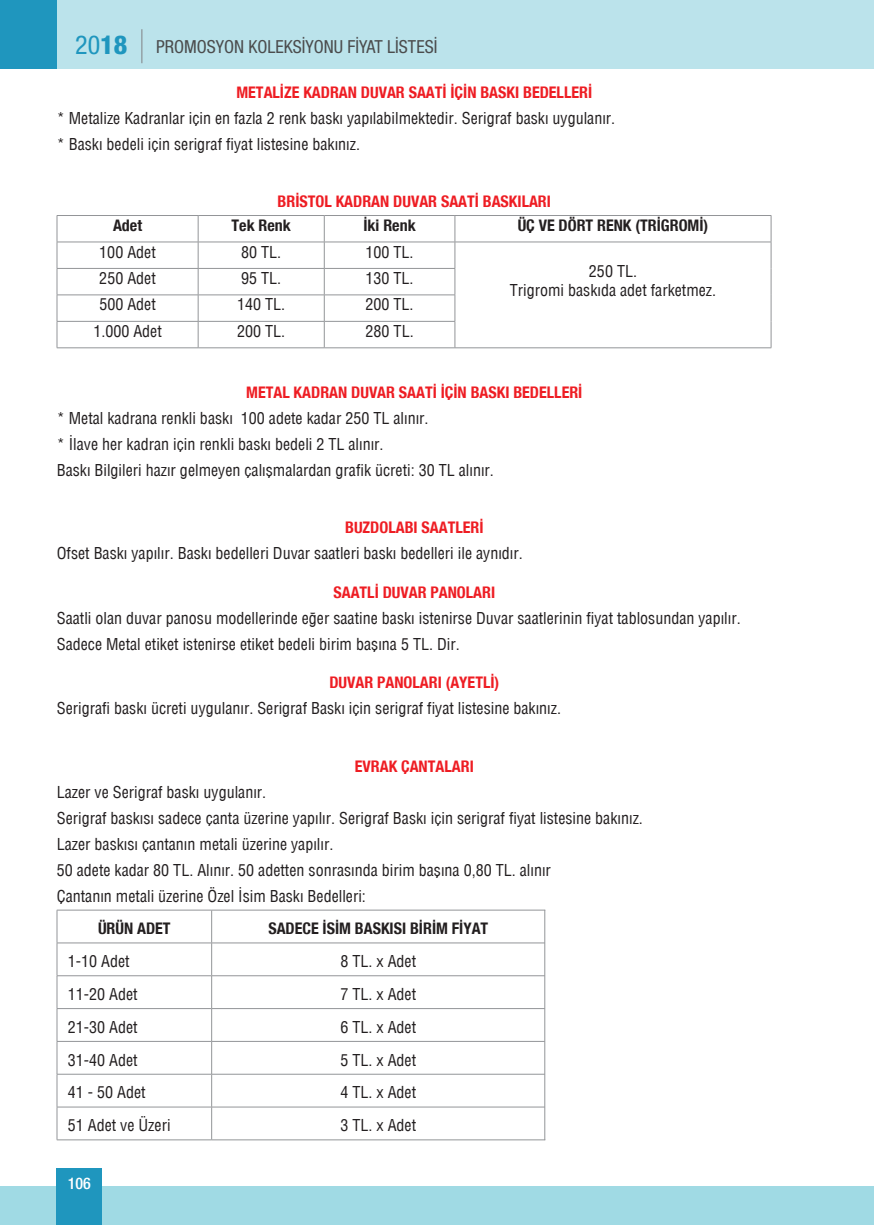
<style>
.page{position:relative;width:874px;height:1225px;background:#fff}
.page>*{position:absolute;margin:0;border:0;box-sizing:border-box;transform-origin:0 0}
.t1{font:condensed 18px "Helvetica Neue LT Pro";color:#4b4c4d}
.t2{font:16px "Helvetica PCT";color:#231f20}
.t3{font:16px "Helvetica BCT Italic";color:#ee1d23}
.t4{font:16px "Helvetica BCT Italic";color:#231f20}
.t5{font:500 condensed 16px "Helvetica Neue LT Pro";color:#fff}
.s1{font-size:26px;color:#1f96be}
.s2{font-weight:800;font-size:26px;color:#1f96be}
</style>
<div class="page">
<div style="left:0;top:1186px;width:873px;height:39px;background:#a0dae4"></div>
<div style="left:0;top:0;width:873px;height:68px;background:#bbe3eb"></div>
<div style="left:0;top:0;width:57px;height:68px;background:#1f96be"></div>
<hr style="left:141px;top:29px;width:1px;height:34px;background:#808285">
<div style="left:57px;top:1168px;width:45px;height:57px;background:#1f96be"></div>
<hr style="left:57px;top:215px;width:141px;height:1px;background:#939598">
<hr style="left:198px;top:215px;width:126px;height:1px;background:#939598">
<hr style="left:324px;top:215px;width:130px;height:1px;background:#939598">
<hr style="left:454px;top:215px;width:317px;height:1px;background:#939598">
<hr style="left:57px;top:242px;width:141px;height:1px;background:#939598">
<hr style="left:198px;top:242px;width:126px;height:1px;background:#939598">
<hr style="left:324px;top:242px;width:130px;height:1px;background:#939598">
<hr style="left:454px;top:242px;width:317px;height:1px;background:#939598">
<svg style="left:770px;top:216px;width:1px;height:131px"></svg>
<hr style="left:454px;top:347px;width:317px;height:1px;background:#939598">
<hr style="left:57px;top:268px;width:141px;height:1px;background:#939598">
<hr style="left:198px;top:268px;width:126px;height:1px;background:#939598">
<hr style="left:324px;top:268px;width:131px;height:1px;background:#939598">
<hr style="left:57px;top:294px;width:141px;height:1px;background:#939598">
<hr style="left:198px;top:294px;width:126px;height:1px;background:#939598">
<hr style="left:324px;top:294px;width:131px;height:1px;background:#939598">
<hr style="left:57px;top:321px;width:141px;height:1px;background:#939598">
<svg style="left:57px;top:216px;width:1px;height:131px"></svg>
<hr style="left:198px;top:321px;width:126px;height:1px;background:#939598">
<svg style="left:198px;top:216px;width:1px;height:131px"></svg>
<hr style="left:324px;top:321px;width:131px;height:1px;background:#939598">
<svg style="left:324px;top:216px;width:1px;height:131px"></svg>
<svg style="left:454px;top:216px;width:1px;height:131px"></svg>
<hr style="left:57px;top:347px;width:141px;height:1px;background:#939598">
<hr style="left:198px;top:347px;width:126px;height:1px;background:#939598">
<hr style="left:324px;top:347px;width:130px;height:1px;background:#939598">
<hr style="left:57px;top:909px;width:154px;height:1px;background:#939598">
<hr style="left:57px;top:910px;width:1px;height:32px;background:#939598">
<hr style="left:211px;top:909px;width:334px;height:1px;background:#939598">
<hr style="left:211px;top:910px;width:1px;height:32px;background:#939598">
<hr style="left:57px;top:942px;width:154px;height:1px;background:#939598">
<hr style="left:57px;top:943px;width:1px;height:32px;background:#939598">
<hr style="left:211px;top:942px;width:333px;height:1px;background:#939598">
<hr style="left:211px;top:943px;width:1px;height:32px;background:#939598">
<hr style="left:57px;top:975px;width:154px;height:1px;background:#939598">
<hr style="left:57px;top:976px;width:1px;height:32px;background:#939598">
<hr style="left:211px;top:975px;width:333px;height:1px;background:#939598">
<hr style="left:211px;top:976px;width:1px;height:32px;background:#939598">
<hr style="left:57px;top:1008px;width:154px;height:1px;background:#939598">
<hr style="left:57px;top:1008px;width:1px;height:33px;background:#939598">
<hr style="left:211px;top:1008px;width:333px;height:1px;background:#939598">
<hr style="left:211px;top:1008px;width:1px;height:33px;background:#939598">
<hr style="left:57px;top:1041px;width:154px;height:1px;background:#939598">
<hr style="left:57px;top:1041px;width:1px;height:33px;background:#939598">
<hr style="left:211px;top:1041px;width:333px;height:1px;background:#939598">
<hr style="left:211px;top:1041px;width:1px;height:33px;background:#939598">
<hr style="left:57px;top:1074px;width:154px;height:1px;background:#939598">
<hr style="left:57px;top:1074px;width:1px;height:32px;background:#939598">
<hr style="left:211px;top:1074px;width:333px;height:1px;background:#939598">
<hr style="left:211px;top:1074px;width:1px;height:32px;background:#939598">
<hr style="left:57px;top:1106px;width:154px;height:1px;background:#939598">
<hr style="left:57px;top:1107px;width:1px;height:32px;background:#939598">
<hr style="left:211px;top:1106px;width:333px;height:1px;background:#939598">
<hr style="left:211px;top:1107px;width:1px;height:32px;background:#939598">
<hr style="left:57px;top:1139px;width:154px;height:1px;background:#939598">
<hr style="left:211px;top:1139px;width:334px;height:1px;background:#939598">
<hr style="left:544px;top:910px;width:1px;height:230px;background:#939598">
<p class="t1" style="left:75px;top:36px;width:363px"><span class="s1">20</span><span class="s2">18</span> PROMOSYON KOLEKSİYONU FİYAT LİSTESİ</p>
<p class="t3" style="left:236px;top:82px;width:357px">METALİZE KADRAN DUVAR SAATİ İÇİN BASKI BEDELLERİ</p>
<p class="t2" style="left:57px;top:108px;width:559px">* Metalize Kadranlar için en fazla 2 renk baskı yapılabilmektedir. Serigraf baskı uygulanır.</p>
<p class="t2" style="left:57px;top:134px;width:304px">* Baskı bedeli için serigraf fiyat listesine bakınız.</p>
<p class="t3" style="left:277px;top:192px;width:275px">BRİSTOL KADRAN DUVAR SAATİ BASKILARI</p>
<p class="t4" style="left:113px;top:216px;width:31px">Adet</p>
<p class="t4" style="left:231px;top:216px;width:61px">Tek Renk</p>
<p class="t4" style="left:363px;top:216px;width:54px">İki Renk</p>
<p class="t4" style="left:517px;top:216px;width:192px">ÜÇ VE DÖRT RENK (TRİGROMİ)</p>
<p class="t2" style="left:99px;top:242px;width:58px">100 Adet</p>
<p class="t2" style="left:241px;top:242px;width:41px">80 TL.</p>
<p class="t2" style="left:365px;top:242px;width:49px">100 TL.</p>
<p class="t2" style="left:588px;top:261px;width:49px">250 TL.</p>
<p class="t2" style="left:509px;top:280px;width:208px">Trigromi baskıda adet farketmez.</p>
<p class="t2" style="left:99px;top:269px;width:58px">250 Adet</p>
<p class="t2" style="left:241px;top:269px;width:41px">95 TL.</p>
<p class="t2" style="left:365px;top:269px;width:49px">130 TL.</p>
<p class="t2" style="left:99px;top:295px;width:58px">500 Adet</p>
<p class="t2" style="left:237px;top:295px;width:49px">140 TL.</p>
<p class="t2" style="left:365px;top:295px;width:49px">200 TL.</p>
<p class="t2" style="left:93px;top:321px;width:70px">1.000 Adet</p>
<p class="t2" style="left:237px;top:321px;width:49px">200 TL.</p>
<p class="t2" style="left:365px;top:321px;width:49px">280 TL.</p>
<p class="t3" style="left:246px;top:382px;width:337px">METAL KADRAN DUVAR SAATİ İÇİN BASKI BEDELLERİ</p>
<p class="t2" style="left:57px;top:408px;width:373px">* Metal kadrana renkli baskı 100 adete kadar 250 TL alınır.</p>
<p class="t2" style="left:57px;top:434px;width:328px">* İlave her kadran için renkli baskı bedeli 2 TL alınır.</p>
<p class="t2" style="left:57px;top:460px;width:438px">Baskı Bilgileri hazır gelmeyen çalışmalardan grafik ücreti: 30 TL alınır.</p>
<p class="t3" style="left:345px;top:518px;width:140px">BUZDOLABI SAATLERİ</p>
<p class="t2" style="left:57px;top:544px;width:467px">Ofset Baskı yapılır. Baskı bedelleri Duvar saatleri baskı bedelleri ile aynıdır.</p>
<p class="t3" style="left:333px;top:582px;width:163px">SAATLİ DUVAR PANOLARI</p>
<p class="t2" style="left:57px;top:608px;width:685px">Saatli olan duvar panosu modellerinde eğer saatine baskı istenirse Duvar saatlerinin fiyat tablosundan yapılır.</p>
<p class="t2" style="left:57px;top:634px;width:404px">Sadece Metal etiket istenirse etiket bedeli birim başına 5 TL. Dir.</p>
<p class="t3" style="left:329px;top:673px;width:171px">DUVAR PANOLARI (AYETLİ)</p>
<p class="t2" style="left:57px;top:699px;width:505px">Serigrafi baskı ücreti uygulanır. Serigraf Baskı için serigraf fiyat listesine bakınız.</p>
<p class="t3" style="left:355px;top:756px;width:120px">EVRAK ÇANTALARI</p>
<p class="t2" style="left:57px;top:782px;width:211px">Lazer ve Serigraf baskı uygulanır.</p>
<p class="t2" style="left:57px;top:808px;width:587px">Serigraf baskısı sadece çanta üzerine yapılır. Serigraf Baskı için serigraf fiyat listesine bakınız.</p>
<p class="t2" style="left:57px;top:834px;width:278px">Lazer baskısı çantanın metali üzerine yapılır.</p>
<p class="t2" style="left:57px;top:860px;width:495px">50 adete kadar 80 TL. Alınır. 50 adetten sonrasında birim başına 0,80 TL. alınır</p>
<p class="t2" style="left:57px;top:886px;width:310px">Çantanın metali üzerine Özel İsim Baskı Bedelleri:</p>
<p class="t4" style="left:98px;top:919px;width:74px">ÜRÜN ADET</p>
<p class="t4" style="left:268px;top:919px;width:221px">SADECE İSİM BASKISI BİRİM FİYAT</p>
<p class="t2" style="left:68px;top:951px;width:63px">1-10 Adet</p>
<p class="t2" style="left:340px;top:951px;width:77px">8 TL. x Adet</p>
<p class="t2" style="left:68px;top:984px;width:71px">11-20 Adet</p>
<p class="t2" style="left:340px;top:984px;width:77px">7 TL. x Adet</p>
<p class="t2" style="left:68px;top:1017px;width:71px">21-30 Adet</p>
<p class="t2" style="left:340px;top:1017px;width:77px">6 TL. x Adet</p>
<p class="t2" style="left:68px;top:1050px;width:71px">31-40 Adet</p>
<p class="t2" style="left:340px;top:1050px;width:77px">5 TL. x Adet</p>
<p class="t2" style="left:68px;top:1083px;width:79px">41 - 50 Adet</p>
<p class="t2" style="left:340px;top:1083px;width:77px">4 TL. x Adet</p>
<p class="t2" style="left:68px;top:1115px;width:104px">51 Adet ve Üzeri</p>
<p class="t2" style="left:340px;top:1115px;width:77px">3 TL. x Adet</p>
<p class="t5" style="left:68px;top:1173px;width:25px">106</p>
</div>
